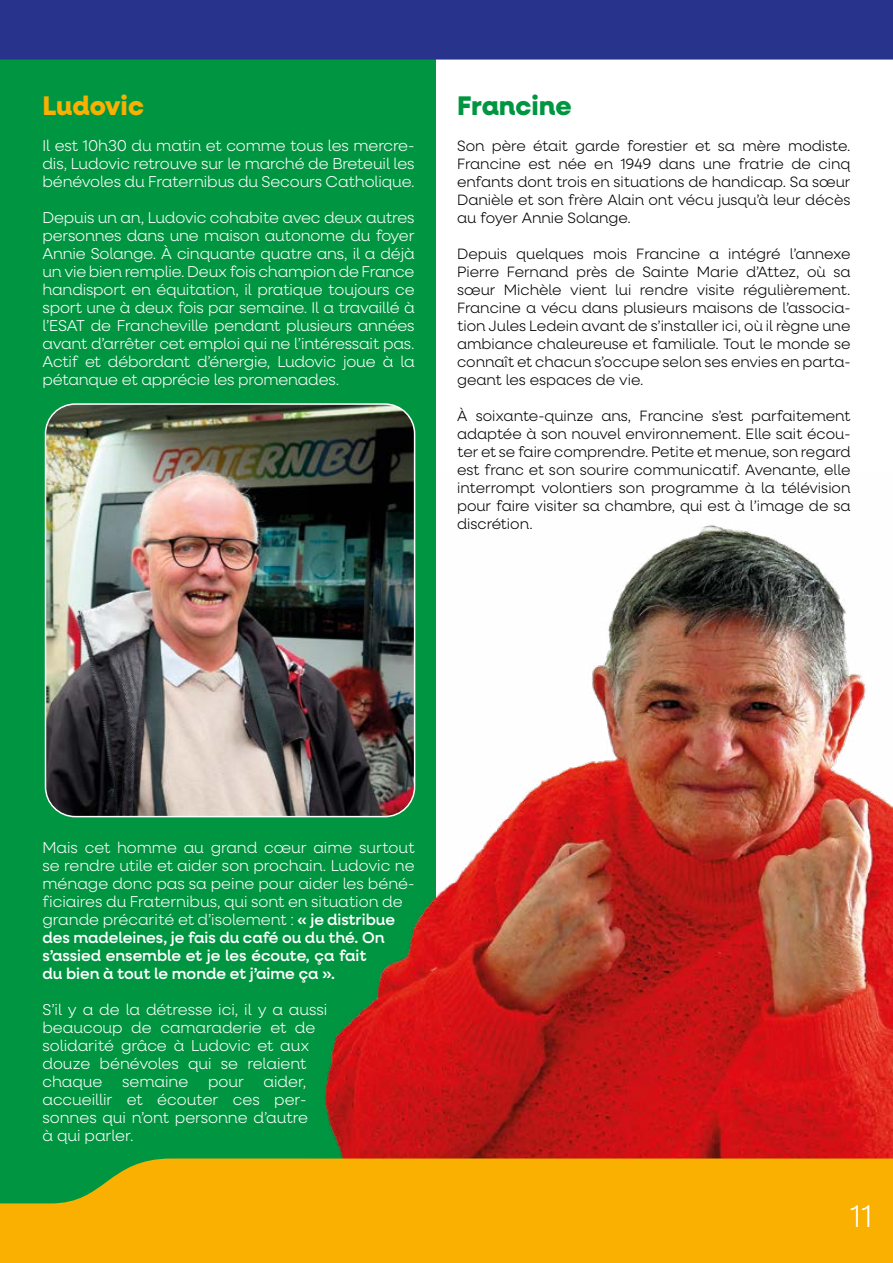
<style>
.page{position:relative;width:893px;height:1263px;background:#fff}
.page>*{position:absolute;margin:0;border:0;box-sizing:border-box;transform-origin:0 0}
.t1{font:300 31.5px "Neulis Neue";color:#fff}
.t2{font:800 27px "Neulis Neue";color:#009641}
.t3{font:800 27px "Neulis Neue";color:#f9b000}
.t4{font:300 15.75px/18px "Neulis Neue";color:#fff;text-align:justify}
.t5{font:300 15px/18px "Neulis Neue";color:#000;text-align:justify}
.s1{font-weight:500}
</style>
<div class="page">
<div style="left:0;top:43px;width:436px;height:1177px;background:#009641"></div>
<img style="left:46px;top:406px;width:369px;height:411px">
<img style="left:307px;top:472px;width:586px;height:686px">
<div style="left:0;top:0;width:893px;height:60px;background:#28348b"></div>
<div style="left:0;top:1158px;width:893px;height:105px;background:#f9b000"></div>
<h2 class="t3" style="left:43px;top:86px;width:103px">Ludovic</h2>
<p class="t4" style="left:43px;top:135px;width:374px">Il est 10h30 du matin et comme tous les mercre&shy;dis, Ludovic retrouve sur le marché de Breteuil les bénévoles du Fraternibus du Secours Catholique.</p>
<p class="t4" style="left:43px;top:207px;width:374px">Depuis un an, Ludovic cohabite avec deux autres personnes dans une maison autonome du foyer Annie Solange. À cinquante quatre ans, il a déjà un vie bien remplie. Deux fois champion de France handisport en équitation, il pratique toujours ce sport une à deux fois par semaine. Il a travaillé à l’ESAT de Francheville pendant plusieurs années avant d’arrêter cet emploi qui ne l’intéressait pas.<br>Actif et débordant d’énergie, Ludovic joue à la pétanque et apprécie les promenades.</p>
<h2 class="t2" style="left:457px;top:86px;width:116px">Francine</h2>
<p class="t5" style="left:457px;top:136px;width:395px">Son père était garde forestier et sa mère modiste.<br>Francine est née en 1949 dans une fratrie de cinq enfants dont trois en situations de handicap. Sa sœur Danièle et son frère Alain ont vécu jusqu’à leur décès au foyer Annie Solange.</p>
<p class="t5" style="left:457px;top:244px;width:395px">Depuis quelques mois Francine a intégré l’annexe Pierre Fernand près de Sainte Marie d’Attez, où sa sœur Michèle vient lui rendre visite régulièrement.<br>Francine a vécu dans plusieurs maisons de l’associa&shy;tion Jules Ledein avant de s’installer ici, où il règne une ambiance chaleureuse et familiale. Tout le monde se connaît et chacun s’occupe selon ses envies en parta&shy;geant les espaces de vie.</p>
<p class="t5" style="left:457px;top:406px;width:395px">À soixante-quinze ans, Francine s’est parfaitement adaptée à son nouvel environnement. Elle sait écou&shy;ter et se faire comprendre. Petite et menue, son regard est franc et son sourire communicatif. Avenante, elle interrompt volontiers son programme à la télévision pour faire visiter sa chambre, qui est à l’image de sa discrétion.</p>
<p class="t4" style="left:42px;top:837px;width:374px;text-align:left">Mais cet homme au grand cœur aime surtout se rendre utile et aider son prochain. Ludovic ne ménage donc pas sa peine pour aider les béné&shy;ficiaires du Fraternibus, qui sont en situation de grande précarité et d’isolement : <span class="s1">« je distribue des madeleines, je fais du café ou du thé. On s’assied ensemble et je les écoute, ça fait<br>du bien à tout le monde et j’aime ça ».</span></p>
<p class="t4" style="left:42px;top:999px;width:287px;text-align:left">S’il y a de la détresse ici, il y a aussi beaucoup de camaraderie et de solidarité grâce à Ludovic et aux douze bénévoles qui se relaient chaque</p>
<p class="t4" style="left:42px;top:1071px;width:267px;text-indent:221px">aider, accueillir et écouter ces per&shy;sonnes qui n’ont personne d’autre à qui parler.</p>
<p class="t4" style="left:122px;top:1071px;width:68px">semaine</p>
<p class="t4" style="left:208px;top:1071px;width:37px">pour</p>
<h1 class="t1" style="left:850px;top:1195px;width:24px">11</h1>
</div>
